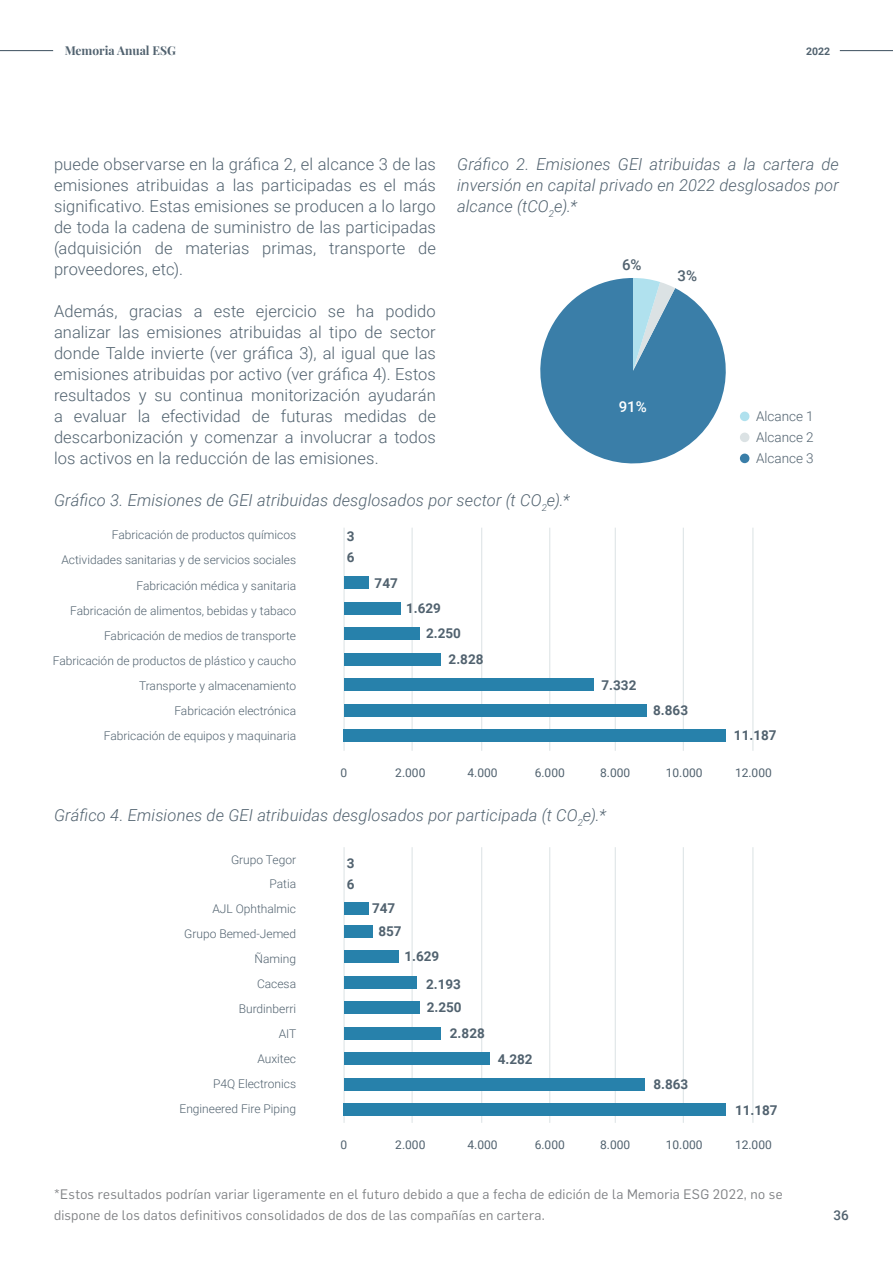
<style>
.page{position:relative;width:893px;height:1263px;background:#fff}
.page>*{position:absolute;margin:0;border:0;box-sizing:border-box;transform-origin:0 0}
.t1{font:300 16.5px/21px "Roboto";letter-spacing:.005em;color:#51626f;text-align:justify}
.t2{font:italic 300 16.5px/21px "Roboto";letter-spacing:.01em;color:#51626f;text-align:justify}
.t3{font:500 15px "Roboto";color:#51626f}
.t4{font:500 15px "Roboto";color:#fff}
.t5{font:13.5px/21px "Flama Stdr";letter-spacing:.02em;color:#808285}
.t6{font:700 13.5px/21px "Roboto";color:#51626f}
.t7{font:300 13.5px/21px "Roboto";color:#51626f;text-align:justify}
.t8{font:500 13.5px "Roboto";color:#51626f}
.t9{font:300 12px/25.2px "Roboto";color:#51626f;text-align:right}
.t10{font:12px "Roboto";color:#51626f}
.t11{font:700 12px "Playfair Display";color:#51626f}
.t12{font:700 10.5px "Roboto";color:#51626f}
</style>
<div class="page">
<hr style="left:840px;top:50px;width:53px;height:1px;background:#51626f">
<hr style="left:0;top:50px;width:53px;height:1px;background:#51626f">
<hr style="left:344px;top:528px;width:1px;height:223px;background:#dbe2e4">
<hr style="left:615px;top:528px;width:1px;height:223px;background:#dbe2e4">
<hr style="left:481px;top:528px;width:1px;height:223px;background:#dbe2e4">
<hr style="left:752px;top:528px;width:1px;height:223px;background:#dbe2e4">
<hr style="left:412px;top:528px;width:1px;height:223px;background:#dbe2e4">
<hr style="left:683px;top:528px;width:1px;height:223px;background:#dbe2e4">
<hr style="left:549px;top:528px;width:1px;height:223px;background:#dbe2e4">
<div style="left:344px;top:730px;width:382px;height:12px;background:#2781ab"></div>
<div style="left:344px;top:704px;width:302px;height:12px;background:#2781ab"></div>
<div style="left:344px;top:679px;width:250px;height:12px;background:#2781ab"></div>
<div style="left:344px;top:653px;width:97px;height:12px;background:#2781ab"></div>
<div style="left:344px;top:628px;width:76px;height:12px;background:#2781ab"></div>
<div style="left:344px;top:602px;width:57px;height:12px;background:#2781ab"></div>
<div style="left:344px;top:577px;width:25px;height:12px;background:#2781ab"></div>
<hr style="left:344px;top:847px;width:1px;height:276px;background:#dbe2e4">
<hr style="left:615px;top:847px;width:1px;height:276px;background:#dbe2e4">
<hr style="left:481px;top:847px;width:1px;height:276px;background:#dbe2e4">
<hr style="left:752px;top:847px;width:1px;height:276px;background:#dbe2e4">
<hr style="left:412px;top:847px;width:1px;height:276px;background:#dbe2e4">
<hr style="left:683px;top:847px;width:1px;height:276px;background:#dbe2e4">
<hr style="left:549px;top:847px;width:1px;height:276px;background:#dbe2e4">
<div style="left:344px;top:1078px;width:301px;height:12px;background:#2781ab"></div>
<div style="left:344px;top:1104px;width:382px;height:12px;background:#2781ab"></div>
<div style="left:344px;top:1053px;width:146px;height:12px;background:#2781ab"></div>
<div style="left:344px;top:1027px;width:97px;height:12px;background:#2781ab"></div>
<div style="left:344px;top:1002px;width:76px;height:12px;background:#2781ab"></div>
<div style="left:344px;top:976px;width:73px;height:12px;background:#2781ab"></div>
<div style="left:344px;top:951px;width:54px;height:12px;background:#2781ab"></div>
<div style="left:344px;top:925px;width:29px;height:12px;background:#2781ab"></div>
<div style="left:344px;top:902px;width:25px;height:12px;background:#2781ab"></div>
<svg style="left:540px;top:278px;width:186px;height:186px"></svg>
<div style="left:740px;top:412px;width:9px;height:9px;background:#b0e1ee;border-radius:50%"></div>
<div style="left:740px;top:433px;width:9px;height:9px;background:#dbe2e4;border-radius:50%"></div>
<div style="left:740px;top:454px;width:9px;height:9px;background:#3a7ea8;border-radius:50%"></div>
<p class="t11" style="left:65px;top:41px;width:113px">Memoria Anual ESG</p>
<p class="t12" style="left:806px;top:44px;width:26px">2022</p>
<p class="t1" style="left:54px;top:153px;width:383px">puede observarse en la gráfica 2, el alcance 3 de las emisiones atribuidas a las participadas es el más significativo. Estas emisiones se producen a lo largo de toda la cadena de suministro de las participadas (adquisición de materias primas, transporte de proveedores, etc).</p>
<p class="t1" style="left:54px;top:300px;width:383px">Además, gracias a este ejercicio se ha podido analizar las emisiones atribuidas al tipo de sector donde Talde invierte (ver gráfica 3), al igual que las emisiones atribuidas por activo (ver gráfica 4). Estos resultados y su continua monitorización ayudarán a evaluar la efectividad de futuras medidas de descarbonización y comenzar a involucrar a todos los activos en la reducción de las emisiones.</p>
<p class="t2" style="left:457px;top:153px;width:383px">Gráfico 2. Emisiones GEI atribuidas a la cartera de inversión en capital privado en 2022 desglosados por alcance (tCO<sub>2</sub>e).*</p>
<p class="t3" style="left:622px;top:254px;width:21px">6%</p>
<p class="t3" style="left:677px;top:265px;width:21px">3%</p>
<p class="t4" style="left:619px;top:396px;width:30px">91%</p>
<p class="t7" style="left:756px;top:405px;width:59px">Alcance 1<br>Alcance 2<br>Alcance 3</p>
<p class="t2" style="left:54px;top:489px;width:517px">Gráfico 3. Emisiones de GEI atribuidas desglosados por sector (t CO<sub>2</sub>e).*</p>
<p class="t9" style="left:53px;top:522px;width:245px">Fabricación de productos químicos Actividades sanitarias y de servicios sociales Fabricación médica y sanitaria<br>Fabricación de alimentos, bebidas y tabaco Fabricación de medios de transporte Fabricación de productos de plástico y caucho Transporte y almacenamiento<br>Fabricación electrónica<br>Fabricación de equipos y maquinaria</p>
<p class="t6" style="left:347px;top:525px;width:9px">3<br>6</p>
<p class="t6" style="left:375px;top:572px;width:25px">747</p>
<p class="t6" style="left:406px;top:597px;width:36px">1.629</p>
<p class="t6" style="left:426px;top:622px;width:36px">2.250</p>
<p class="t6" style="left:449px;top:648px;width:36px">2.828</p>
<p class="t6" style="left:601px;top:674px;width:36px">7.332</p>
<p class="t6" style="left:653px;top:699px;width:36px">8.863</p>
<p class="t6" style="left:734px;top:724px;width:44px">11.187</p>
<p class="t10" style="left:340px;top:764px;width:8px">0</p>
<p class="t10" style="left:395px;top:764px;width:32px">2.000</p>
<p class="t10" style="left:467px;top:764px;width:32px">4.000</p>
<p class="t10" style="left:535px;top:764px;width:32px">6.000</p>
<p class="t10" style="left:600px;top:764px;width:32px">8.000</p>
<p class="t10" style="left:666px;top:764px;width:38px">10.000</p>
<p class="t10" style="left:735px;top:764px;width:38px">12.000</p>
<p class="t2" style="left:54px;top:804px;width:553px">Gráfico 4. Emisiones de GEI atribuidas desglosados por participada (t CO<sub>2</sub>e).*</p>
<p class="t9" style="left:231px;top:846px;width:67px">Grupo Tegor</p>
<p class="t9" style="left:180px;top:895px;width:118px">AJL Ophthalmic<br>Grupo Bemed-Jemed<br>Ñaming<br>Cacesa<br>Burdinberri<br>AIT<br>Auxitec<br>P4Q Electronics<br>Engineered Fire Piping</p>
<p class="t9" style="left:269px;top:870px;width:28px">Patia</p>
<p class="t6" style="left:347px;top:852px;width:9px">3</p>
<p class="t6" style="left:347px;top:873px;width:9px">6</p>
<p class="t6" style="left:372px;top:897px;width:25px">747</p>
<p class="t6" style="left:378px;top:920px;width:25px">857</p>
<p class="t6" style="left:426px;top:942px;width:36px;line-height:27.5px;text-indent:-22px">1.629<br>2.193</p>
<p class="t6" style="left:450px;top:1022px;width:36px">2.828</p>
<p class="t6" style="left:427px;top:996px;width:36px">2.250</p>
<p class="t6" style="left:498px;top:1048px;width:36px">4.282</p>
<p class="t6" style="left:653px;top:1073px;width:36px">8.863</p>
<p class="t6" style="left:735px;top:1099px;width:44px">11.187</p>
<p class="t10" style="left:340px;top:1136px;width:8px">0</p>
<p class="t10" style="left:395px;top:1136px;width:32px">2.000</p>
<p class="t10" style="left:467px;top:1136px;width:32px">4.000</p>
<p class="t10" style="left:535px;top:1136px;width:32px">6.000</p>
<p class="t10" style="left:600px;top:1136px;width:32px">8.000</p>
<p class="t10" style="left:666px;top:1136px;width:38px">10.000</p>
<p class="t10" style="left:735px;top:1136px;width:38px">12.000</p>
<p class="t5" style="left:54px;top:1183px;width:730px">*Estos resultados podrían variar ligeramente en el futuro debido a que a fecha de edición de la Memoria ESG 2022, no se dispone de los datos definitivos consolidados de dos de las compañías en cartera.</p>
<p class="t8" style="left:833px;top:1205px;width:17px">36</p>
</div>
